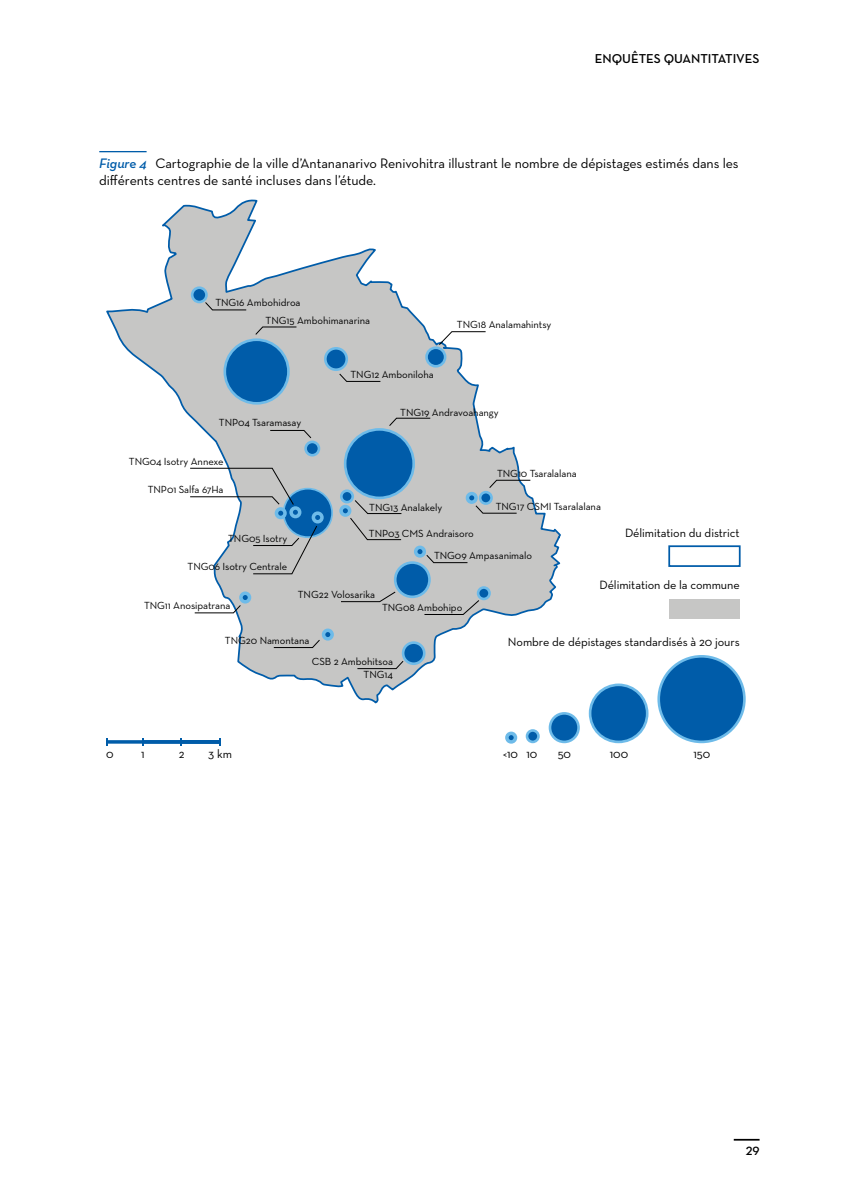
<style>
.page{position:relative;width:844px;height:1191px;background:#fff}
.page>*{position:absolute;margin:0;border:0;box-sizing:border-box;transform-origin:0 0}
.t1{font:14px/16.8px "Neutra Text";letter-spacing:-.005em;color:#000}
.t2{font:13.12px "Neutra Text Demi Alt";letter-spacing:-.005em;color:#000}
.t3{font:12.25px "Neutra Text";letter-spacing:-.005em;color:#000}
.t4{font:12.25px "Neutra Text Demi Alt";color:#000}
.t5{font:10.5px/17.8px "Neutra Text";letter-spacing:-.005em;color:#000}
.s1{font-weight:600;font-style:italic;color:#005ca9}
</style>
<div class="page">
<hr style="left:733px;top:1138px;width:26px;height:2px;background:#000">
<hr style="left:99px;top:151px;width:47px;height:1px;background:#005ca9">
<svg style="left:106px;top:199px;width:455px;height:505px"></svg>
<div style="left:283px;top:488px;width:49px;height:49px;background:#005ca9;border-radius:50%"></div>
<div style="left:282px;top:488px;width:51px;height:50px;border:2px solid #6ebbe9;border-radius:50%"></div>
<div style="left:478px;top:587px;width:11px;height:12px;background:#005ca9;border-radius:50%"></div>
<div style="left:476px;top:586px;width:14px;height:14px;border:3px solid #6ebbe9;border-radius:50%"></div>
<div style="left:341px;top:491px;width:11px;height:11px;background:#005ca9;border-radius:50%"></div>
<div style="left:340px;top:489px;width:14px;height:14px;border:3px solid #6ebbe9;border-radius:50%"></div>
<div style="left:276px;top:509px;width:9px;height:8px;background:#005ca9;border-radius:50%"></div>
<div style="left:274px;top:507px;width:13px;height:12px;border:4px solid #6ebbe9;border-radius:50%"></div>
<div style="left:289px;top:506px;width:12px;height:12px;border:4px solid #6ebbe9;border-radius:50%"></div>
<div style="left:311px;top:511px;width:12px;height:12px;border:4px solid #6ebbe9;border-radius:50%"></div>
<div style="left:323px;top:630px;width:9px;height:9px;background:#005ca9;border-radius:50%"></div>
<div style="left:322px;top:628px;width:12px;height:12px;border:4px solid #6ebbe9;border-radius:50%"></div>
<div style="left:241px;top:593px;width:8px;height:9px;background:#005ca9;border-radius:50%"></div>
<div style="left:239px;top:591px;width:12px;height:12px;border:4px solid #6ebbe9;border-radius:50%"></div>
<div style="left:341px;top:506px;width:8px;height:9px;background:#005ca9;border-radius:50%"></div>
<div style="left:339px;top:505px;width:12px;height:12px;border:4px solid #6ebbe9;border-radius:50%"></div>
<div style="left:415px;top:547px;width:9px;height:9px;background:#005ca9;border-radius:50%"></div>
<div style="left:414px;top:545px;width:12px;height:12px;border:4px solid #6ebbe9;border-radius:50%"></div>
<div style="left:467px;top:493px;width:9px;height:9px;background:#005ca9;border-radius:50%"></div>
<div style="left:465px;top:492px;width:12px;height:12px;border:4px solid #6ebbe9;border-radius:50%"></div>
<div style="left:403px;top:642px;width:21px;height:21px;background:#005ca9;border-radius:50%"></div>
<div style="left:401px;top:641px;width:24px;height:24px;border:3px solid #6ebbe9;border-radius:50%"></div>
<div style="left:395px;top:562px;width:34px;height:35px;background:#005ca9;border-radius:50%"></div>
<div style="left:394px;top:561px;width:36px;height:37px;border:3px solid #6ebbe9;border-radius:50%"></div>
<div style="left:480px;top:492px;width:11px;height:11px;background:#005ca9;border-radius:50%"></div>
<div style="left:478px;top:491px;width:14px;height:14px;border:3px solid #6ebbe9;border-radius:50%"></div>
<div style="left:345px;top:429px;width:68px;height:69px;background:#005ca9;border-radius:50%"></div>
<div style="left:344px;top:428px;width:71px;height:71px;border:3px solid #6ebbe9;border-radius:50%"></div>
<div style="left:305px;top:442px;width:14px;height:13px;background:#005ca9;border-radius:50%"></div>
<div style="left:304px;top:440px;width:16px;height:16px;border:3px solid #6ebbe9;border-radius:50%"></div>
<div style="left:426px;top:348px;width:19px;height:18px;background:#005ca9;border-radius:50%"></div>
<div style="left:425px;top:346px;width:21px;height:21px;border:3px solid #6ebbe9;border-radius:50%"></div>
<div style="left:325px;top:348px;width:21px;height:22px;background:#005ca9;border-radius:50%"></div>
<div style="left:324px;top:347px;width:24px;height:24px;border:3px solid #6ebbe9;border-radius:50%"></div>
<div style="left:225px;top:340px;width:63px;height:63px;background:#005ca9;border-radius:50%"></div>
<div style="left:223px;top:338px;width:67px;height:66px;border:3px solid #6ebbe9;border-radius:50%"></div>
<div style="left:192px;top:288px;width:14px;height:14px;background:#005ca9;border-radius:50%"></div>
<div style="left:191px;top:286px;width:17px;height:17px;border:3px solid #6ebbe9;border-radius:50%"></div>
<div style="left:658px;top:656px;width:86px;height:86px;background:#005ca9;border-radius:50%"></div>
<div style="left:657px;top:655px;width:88px;height:88px;border:3px solid #6ebbe9;border-radius:50%"></div>
<div style="left:590px;top:685px;width:57px;height:57px;background:#005ca9;border-radius:50%"></div>
<div style="left:588px;top:683px;width:60px;height:60px;border:3px solid #6ebbe9;border-radius:50%"></div>
<div style="left:527px;top:730px;width:11px;height:12px;background:#005ca9;border-radius:50%"></div>
<div style="left:525px;top:729px;width:14px;height:14px;border:3px solid #6ebbe9;border-radius:50%"></div>
<div style="left:506px;top:733px;width:9px;height:9px;background:#005ca9;border-radius:50%"></div>
<div style="left:505px;top:731px;width:12px;height:12px;border:4px solid #6ebbe9;border-radius:50%"></div>
<div style="left:550px;top:713px;width:28px;height:29px;background:#005ca9;border-radius:50%"></div>
<div style="left:548px;top:712px;width:31px;height:31px;border:3px solid #6ebbe9;border-radius:50%"></div>
<hr style="left:107px;top:740px;width:112px;height:3px;background:#005ca9">
<svg style="left:106px;top:738px;width:2px;height:8px"></svg>
<hr style="left:181px;top:740px;width:39px;height:3px;background:#005ca9">
<div style="left:669px;top:599px;width:70px;height:20px;background:#c6c6c5"></div>
<div style="left:668px;top:545px;width:72px;height:22px;border:2px solid #005ca9"></div>
<svg style="left:204px;top:301px;width:43px;height:10px"></svg>
<svg style="left:254px;top:326px;width:43px;height:10px"></svg>
<svg style="left:388px;top:417px;width:43px;height:10px"></svg>
<svg style="left:488px;top:479px;width:43px;height:10px"></svg>
<svg style="left:474px;top:504px;width:43px;height:10px"></svg>
<svg style="left:338px;top:373px;width:43px;height:9px"></svg>
<svg style="left:349px;top:499px;width:53px;height:41px;background:#babbbb"></svg>
<svg style="left:269px;top:429px;width:43px;height:10px"></svg>
<svg style="left:189px;top:467px;width:105px;height:39px"></svg>
<svg style="left:356px;top:660px;width:48px;height:9px"></svg>
<svg style="left:273px;top:639px;width:47px;height:9px"></svg>
<svg style="left:194px;top:604px;width:47px;height:10px"></svg>
<svg style="left:340px;top:591px;width:56px;height:11px"></svg>
<svg style="left:423px;top:599px;width:57px;height:16px"></svg>
<svg style="left:252px;top:525px;width:66px;height:49px;background:#acb5bb"></svg>
<svg style="left:438px;top:331px;width:48px;height:15px"></svg>
<svg style="left:425px;top:554px;width:43px;height:9px"></svg>
<p class="t2" style="left:594px;top:50px;width:166px">ENQUÊ TES QUANTITATIVES</p>
<h1 class="t1" style="left:99px;top:155px;width:640px"><span class="s1">Figure 4</span> Cartographie de la ville d’Antananarivo Renivohitra illustrant le nombre de dépistages estimés dans les différents centres de santé incluses dans l’étude.</h1>
<p class="t5" style="left:265px;top:293px;width:106px;text-indent:-50px">TNG16 Ambohidroa<br>TNG15 Ambohimanarina</p>
<p class="t5" style="left:457px;top:315px;width:96px">TNG18 Analamahintsy</p>
<p class="t5" style="left:219px;top:414px;width:84px">TNP04 Tsaramasay</p>
<p class="t5" style="left:129px;top:452px;width:96px">TNG04 Isotry Annexe</p>
<p class="t5" style="left:148px;top:480px;width:77px">TNP01 Salfa 67Ha</p>
<p class="t5" style="left:228px;top:529px;width:61px">TNG05 Isotry</p>
<p class="t5" style="left:187px;top:557px;width:101px">TNG06 Isotry Centrale</p>
<p class="t5" style="left:350px;top:365px;width:85px">TNG12 Amboniloha</p>
<p class="t5" style="left:400px;top:403px;width:100px">TNG19 Andravoahangy</p>
<p class="t5" style="left:497px;top:464px;width:81px">TNG10 Tsaralalana</p>
<p class="t5" style="left:495px;top:497px;width:107px">TNG17 CSMI Tsaralalana</p>
<p class="t5" style="left:369px;top:498px;width:74px">TNG13 Analakely</p>
<p class="t5" style="left:434px;top:547px;width:99px">TNG09 Ampasanimalo</p>
<p class="t5" style="left:369px;top:524px;width:106px">TNP03 CMS Andraisoro</p>
<p class="t3" style="left:625px;top:526px;width:116px">Délimitation du district</p>
<p class="t5" style="left:144px;top:597px;width:88px">TNG11 Anosipatrana</p>
<p class="t5" style="left:298px;top:585px;width:79px">TNG22 Volosarika</p>
<p class="t5" style="left:382px;top:599px;width:82px">TNG08 Ambohipo</p>
<p class="t5" style="left:225px;top:631px;width:86px">TNG20 Namontana</p>
<p class="t3" style="left:106px;top:746px;width:9px">0</p>
<p class="t3" style="left:141px;top:746px;width:5px">1</p>
<p class="t3" style="left:179px;top:746px;width:7px">2</p>
<p class="t3" style="left:208px;top:746px;width:25px">3 km</p>
<p class="t5" style="left:311px;top:655px;width:83px;line-height:13.1px;text-align:right">CSB 2 Ambohitsoa<br>TNG14</p>
<p class="t3" style="left:599px;top:577px;width:142px">Délimitation de la commune</p>
<p class="t3" style="left:508px;top:634px;width:233px">Nombre de dépistages standardisés à 20 jours</p>
<p class="t3" style="left:502px;top:746px;width:36px">&lt;10 10</p>
<p class="t3" style="left:557px;top:746px;width:15px">50</p>
<p class="t3" style="left:609px;top:746px;width:20px">100</p>
<p class="t3" style="left:693px;top:746px;width:18px">150</p>
<p class="t4" style="left:745px;top:1143px;width:15px">29</p>
</div>
